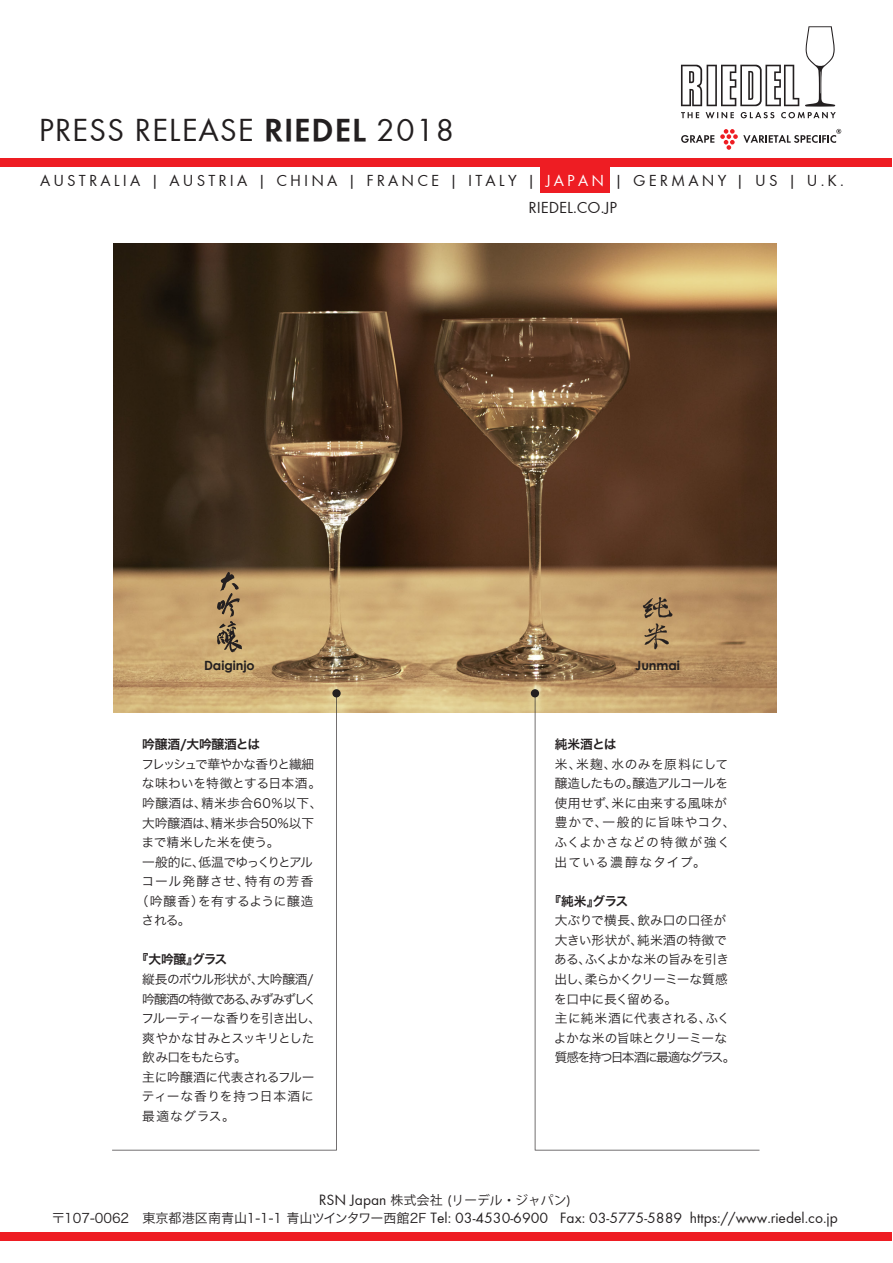
<style>
.page{position:relative;width:893px;height:1263px;background:#fff}
.page>*{position:absolute;margin:0;border:0;box-sizing:border-box;transform-origin:0 0}
.t1{font:33px "Function";letter-spacing:.03em;color:#231f20}
.t2{font:16.5px/26.8px "Function";letter-spacing:.19em;color:#231f20}
.t3{font:15.45px "Function";color:#231f20}
.t4{font:12.75px/19.5px "Hira Kaku Pro W3";letter-spacing:-.035em;color:#231f20}
.t5{font:12.75px/19.5px "Hira Kaku Pro W3";letter-spacing:.03em;color:#231f20}
.t6{font:12.75px/19.5px "Hira Kaku Pro W3";letter-spacing:-.045em;color:#231f20}
.t7{font:12.75px "Hira Kaku Pro W3";letter-spacing:-.015em;color:#231f20}
.t8{font:12.75px "Hira Kaku Pro W6";letter-spacing:-.015em;color:#231f20}
.t9{font:12.75px "Koz Go Pro";color:#231f20}
.t10{font:12.75px "Hira Kaku Pro W3";letter-spacing:-.095em;color:#231f20}
.t11{font:12.75px "Hira Kaku Pro W3";letter-spacing:-.08em;color:#231f20}
.t12{font:700 12.75px "Century Gothic";letter-spacing:-.005em;color:#231f20}
.t13{font:12.75px "Hira Kaku Pro W3";letter-spacing:.085em;color:#231f20}
.s1{font-weight:700}
.s2{color:#fff}
.s3{font-family:"Function";font-size:15.45px}
.s4{font-family:"Hira Kaku Pro W3";font-size:13.05px}
.s5{font-family:"Hira Kaku Pro W3"}
</style>
<div class="page">
<div style="left:540px;top:162px;width:70px;height:30px;background:#ee1d23"></div>
<div style="left:0;top:1232px;width:892px;height:9px;background:#ee1d23"></div>
<div style="left:0;top:159px;width:892px;height:8px;background:#ee1d23"></div>
<svg style="left:681px;top:135px;width:33px;height:8px"></svg>
<svg style="left:720px;top:129px;width:121px;height:21px"></svg>
<svg style="left:681px;top:26px;width:155px;height:92px"></svg>
<img style="left:113px;top:243px;width:664px;height:469px">
<div style="left:332px;top:689px;width:9px;height:8px;background:#231f20;border-radius:50%"></div>
<div style="left:531px;top:689px;width:8px;height:8px;background:#231f20;border-radius:50%"></div>
<svg style="left:643px;top:597px;width:29px;height:52px;background:#a0825b"></svg>
<svg style="left:217px;top:572px;width:25px;height:80px;background:#9a805a"></svg>
<svg style="left:535px;top:693px;width:224px;height:457px"></svg>
<svg style="left:112px;top:693px;width:225px;height:457px"></svg>
<h1 class="t1" style="left:39px;top:111px;width:417px">PRESS RELEASE <span class="s1">RIEDEL</span> 2018</h1>
<p class="t2" style="left:528px;top:167px;width:317px;text-indent:-488px">AUSTRALIA | AUSTRIA | CHINA | FRANCE | ITALY | <span class="s2">JAPAN</span> | GERMANY | US | U.K.<br>RIEDEL.CO.JP</p>
<p class="t12" style="left:204px;top:657px;width:52px">Daiginjo</p>
<p class="t12" style="left:635px;top:657px;width:46px">Junmai</p>
<p class="t8" style="left:142px;top:733px;width:119px">吟醸酒/大吟醸酒とは</p>
<p class="t10" style="left:141px;top:753px;width:174px">フレッシュで華やかな香りと繊細</p>
<p class="t7" style="left:142px;top:772px;width:181px">な味わいを特徴とする日本酒。</p>
<p class="t5" style="left:142px;top:792px;width:182px">吟醸酒は、精米歩合60％以下、</p>
<p class="t7" style="left:142px;top:811px;width:173px">大吟醸酒は、精米歩合50％以下</p>
<p class="t7" style="left:142px;top:831px;width:139px">まで精米した米を使う。</p>
<p class="t11" style="left:142px;top:850px;width:172px">一般的に、低温でゆっくりとアル</p>
<p class="t13" style="left:141px;top:870px;width:174px">コール発酵させ、特有の芳香</p>
<p class="t5" style="left:136px;top:890px;width:179px">（吟醸香）を有するように醸造</p>
<p class="t7" style="left:142px;top:909px;width:50px">される。</p>
<p class="t8" style="left:136px;top:948px;width:93px">『大吟醸』グラス</p>
<p class="t6" style="left:141px;top:968px;width:181px">縦長のボウル形状が、大吟醸酒/吟醸酒の特徴である、みずみずしくフルーティーな香りを引き出し、爽やかな甘みとスッキリとした飲み口をもたらす。<br>主に吟醸酒に代表されるフルーティーな香りを持つ日本酒に最適なグラス。</p>
<p class="t8" style="left:555px;top:733px;width:63px">純米酒とは</p>
<p class="t5" style="left:554px;top:753px;width:183px">米、米麹、水のみを原料にして醸造したもの。醸造アルコールを使用せず、米に由来する風味が豊かで、一般的に旨味やコク、ふくよかさなどの特徴が強く出ている濃醇なタイプ。</p>
<p class="t8" style="left:548px;top:889px;width:81px">『純米』グラス</p>
<p class="t4" style="left:554px;top:910px;width:183px">大ぶりで横長、飲み口の口径が大きい形状が、純米酒の特徴である、ふくよかな米の旨みを引き出し、柔らかくクリーミーな質感を口中に長く留める。<br>主に純米酒に代表される、ふくよかな米の旨味とクリーミーな質感を持つ日本酒に最適なグラス。</p>
<p class="t9" style="left:319px;top:1192px;width:254px"><span class="s3">RSN Japan</span> <span class="s4">株式会社</span> <span class="s5">(</span>リーデル・ジャパン<span class="s5">)</span></p>
<p class="t3" style="left:52px;top:1209px;width:788px"><span class="s4">〒107-0062　東京都港区南青山1-1-1 青山ツインタワー西館2F</span> Tel: 03-4530-6900 Fax: 03-5775-5889 https://www.riedel.co.jp</p>
</div>
